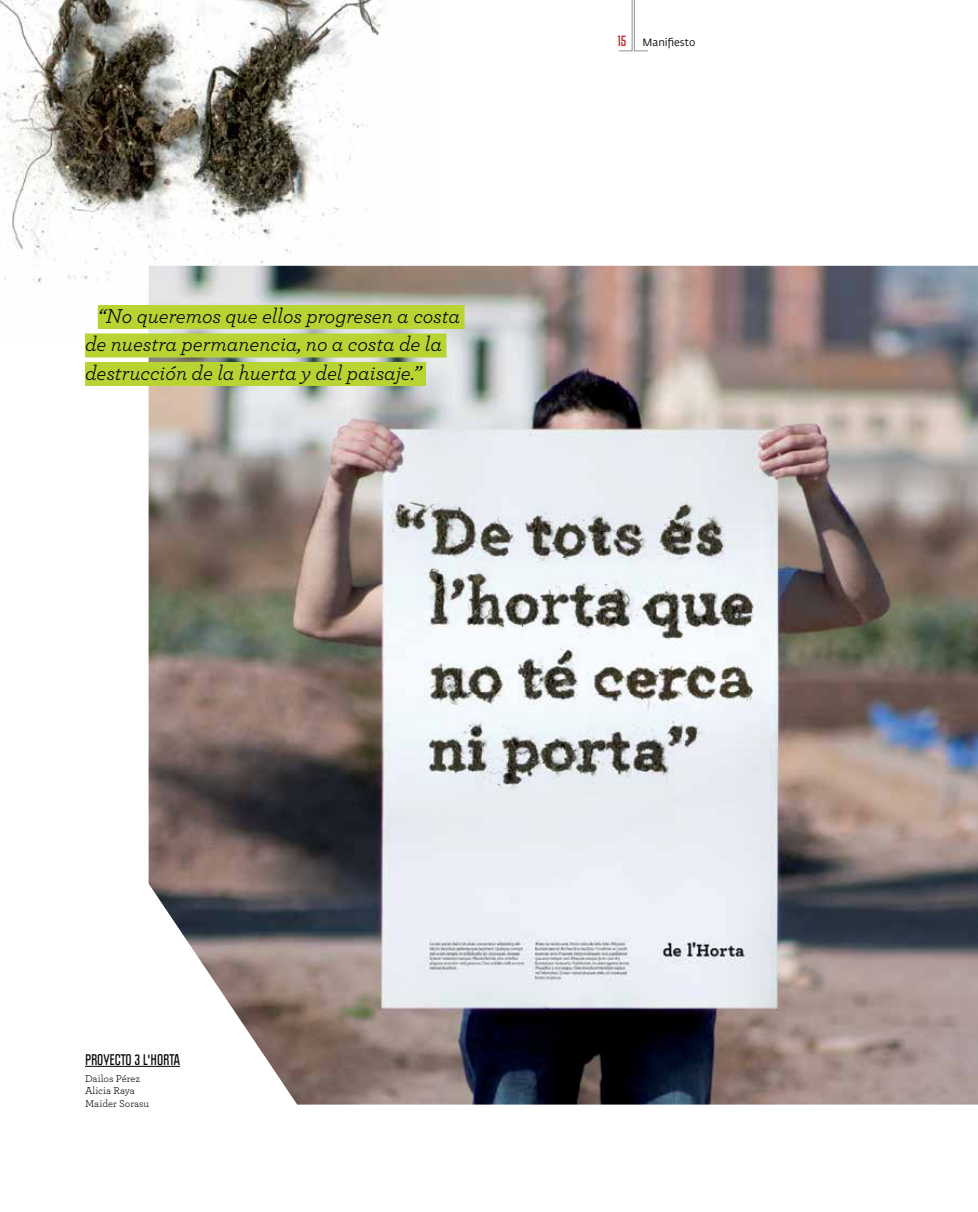
<style>
.page{position:relative;width:978px;height:1212px;background:#fff}
.page>*{position:absolute;margin:0;border:0;box-sizing:border-box;transform-origin:0 0}
.t1{font:italic 21px/28.5px "Archer";color:#000}
.t2{font:700 13.5px "Politica";color:#000}
.t3{font:10.5px/12.6px "Archer";color:#000}
.t4{font:10.5px "Fedra Sans Pro";color:#000}
.s1{font-family:"Politica";font-weight:700;font-size:13.5px;color:#b5231c}
</style>
<div class="page">
<svg style="left:618px;top:0;width:30px;height:51px"></svg>
<img style="left:0;top:0;width:437px;height:333px">
<img style="left:149px;top:266px;width:829px;height:838px">
<div style="left:98px;top:305px;width:367px;height:24px;background:#b7d433"></div>
<div style="left:85px;top:333px;width:361px;height:24px;background:#b7d433"></div>
<div style="left:85px;top:362px;width:341px;height:24px;background:#b7d433"></div>
<hr style="left:85px;top:1066px;width:95px;height:1px;background:#000">
<p class="t1" style="left:85px;top:301px;width:377px;text-indent:13px">“No queremos que ellos progresen a costa de nuestra permanencia, no a costa de la destrucción de la huerta y del paisaje.”</p>
<p class="t4" style="left:617px;top:36px;width:80px"><span class="s1">15</span> Manifiesto</p>
<p class="t2" style="left:85px;top:1050px;width:97px">PROYECTO 3 L'HORTA</p>
<p class="t3" style="left:85px;top:1071px;width:66px">Dailos Pérez<br>Alicia Raya<br>Maider Sorasu</p>
</div>
